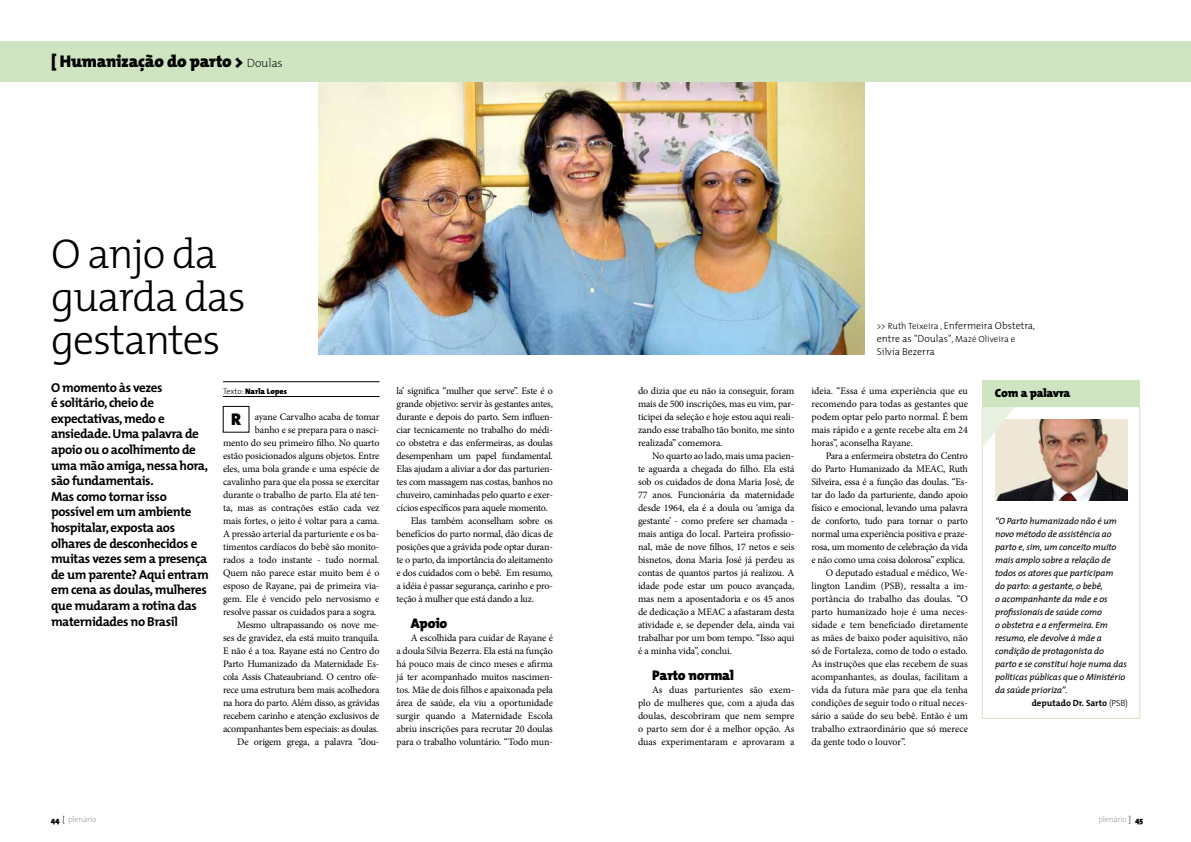
<style>
.page{position:relative;width:1191px;height:842px;background:#fff}
.page>*{position:absolute;margin:0;border:0;box-sizing:border-box;transform-origin:0 0}
.t1{font:300 42px/43px "T Mix";letter-spacing:-.03em;color:#000}
.t2{font:800 17px "T Mix";letter-spacing:-.015em;color:#000}
.t3{font:800 14px "T Mix";letter-spacing:-.015em;color:#000}
.t4{font:700 13px/15.6px "T Mix";letter-spacing:-.03em;color:#000}
.t5{font:800 12px "T Mix";letter-spacing:-.015em;color:#000}
.t6{font:10px/13px "Minion Pro";letter-spacing:-.015em;color:#000;text-align:justify}
.t7{font:300 10px/13px "T Mix";color:#000}
.t8{font:italic 9px "T Mix";letter-spacing:-.01em;color:#000}
.t9{font:700 9px "T Mix";color:#000}
.t10{font:300 8px "T Mix";letter-spacing:-.015em;color:#9d9d9c}
.t11{font:800 8px "T Mix";color:#000}
.s1{font-weight:200;font-size:12px}
.s2{font-weight:300}
.s3{font-family:"T Mix";font-weight:800;font-size:17px}
.s4{font-size:9px}
.s5{font-weight:800;color:#000}
.s6{color:#000}
</style>
<div class="page">
<img style="left:319px;top:82px;width:545px;height:273px">
<div style="left:0;top:41px;width:1191px;height:41px;background:#cfe4c1"></div>
<hr style="left:223px;top:381px;width:156px;height:1px;background:#000">
<hr style="left:223px;top:396px;width:156px;height:1px;background:#000">
<div style="left:982px;top:407px;width:158px;height:312px;background:#fff;border:1px solid #cfe4c1"></div>
<img style="left:995px;top:420px;width:133px;height:80px">
<svg style="left:982px;top:407px;width:33px;height:40px"></svg>
<div style="left:982px;top:381px;width:158px;height:26px;background:#cfe4c1"></div>
<h2 class="t2" style="left:51px;top:47px;width:233px">[ Humanização do parto &gt; <span class="s1">Doulas</span></h2>
<h1 class="t1" style="left:51px;top:231px;width:196px">O anjo da guarda das gestantes</h1>
<p class="t4" style="left:51px;top:379px;width:159px">O momento às vezes<br>é solitário, cheio de expectativas, medo e ansiedade. Uma palavra de apoio ou o acolhimento de uma mão amiga, nessa hora, são fundamentais.<br>Mas como tornar isso possível em um ambiente hospitalar, exposta aos olhares de desconhecidos e muitas vezes sem a presença de um parente? Aqui entram em cena as doulas, mulheres que mudaram a rotina das maternidades no Brasil</p>
<p class="t11" style="left:223px;top:384px;width:65px"><span class="s2">Texto:</span> Narla Lopes</p>
<p class="t6" style="left:223px;top:410px;width:158px;text-align:right"><span class="s3">R</span> ayane Carvalho acaba de tomar banho e se prepara para o nasci-<br>mento do seu primeiro filho. No quarto estão posicionados alguns objetos. Entre eles, uma bola grande e uma espécie de cavalinho para que ela possa se exercitar durante o trabalho de parto. Ela até ten&shy;ta, mas as contrações estão cada vez mais fortes, o jeito é voltar para a cama.<br>A pressão arterial da parturiente e os ba&shy;timentos cardíacos do bebê são monito&shy;rados a todo instante - tudo normal.<br>Quem não parece estar muito bem é o esposo de Rayane, pai de primeira via&shy;gem. Ele é vencido pelo nervosismo e resolve passar os cuidados para a sogra.<br>Mesmo ultrapassando os nove me-<br>ses de gravidez, ela está muito tranquila.<br>E não é a toa. Rayane está no Centro do Parto Humanizado da Maternidade Es&shy;cola Assis Chateaubriand. O centro ofe&shy;rece uma estrutura bem mais acolhedora na hora do parto. Além disso, as grávidas recebem carinho e atenção exclusivos de acompanhantes bem especiais: as doulas.<br>De origem grega, a palavra “dou-</p>
<p class="t6" style="left:396px;top:384px;width:158px">la’ significa “mulher que serve”. Este é o</p>
<p class="t6" style="left:396px;top:397px;width:158px">grande objetivo: servir às gestantes antes,</p>
<p class="t6" style="left:396px;top:410px;width:158px">durante e depois do parto. Sem influen-</p>
<p class="t6" style="left:396px;top:423px;width:158px">ciar tecnicamente no trabalho do médi-</p>
<p class="t6" style="left:396px;top:436px;width:158px">co obstetra e das enfermeiras, as doulas</p>
<p class="t6" style="left:396px;top:449px;width:158px">desempenham um papel fundamental.</p>
<p class="t6" style="left:396px;top:462px;width:158px">Elas ajudam a aliviar a dor das parturien-</p>
<p class="t6" style="left:396px;top:475px;width:158px">tes com massagem nas costas, banhos no</p>
<p class="t6" style="left:396px;top:488px;width:158px">chuveiro, caminhadas pelo quarto e exer-</p>
<p class="t6" style="left:396px;top:501px;width:153px">cícios específicos para aquele momento.</p>
<p class="t6" style="left:411px;top:514px;width:144px">Elas também aconselham sobre os</p>
<p class="t6" style="left:396px;top:527px;width:158px">benefícios do parto normal, dão dicas de</p>
<p class="t6" style="left:396px;top:540px;width:158px">posições que a grávida pode optar duran-</p>
<p class="t6" style="left:396px;top:553px;width:158px">te o parto, da importância do aleitamento</p>
<p class="t6" style="left:396px;top:566px;width:158px">e dos cuidados com o bebê. Em resumo,</p>
<p class="t6" style="left:396px;top:579px;width:158px">a idéia é passar segurança, carinho e pro-</p>
<p class="t6" style="left:396px;top:592px;width:139px">teção à mulher que está dando a luz.</p>
<h3 class="t3" style="left:411px;top:611px;width:38px">Apoio</h3>
<p class="t6" style="left:396px;top:631px;width:158px;text-indent:14px">A escolhida para cuidar de Rayane é a doula Silvia Bezerra. Ela está na função há pouco mais de cinco meses e afirma já ter acompanhado muitos nascimen&shy;tos. Mãe de dois filhos e apaixonada pela área de saúde, ela viu a oportunidade surgir quando a Maternidade Escola abriu inscrições para recrutar 20 doulas para o trabalho voluntário. “Todo mun-</p>
<p class="t7" style="left:877px;top:318px;width:160px"><span class="s4">&gt;&gt; Ruth Teixeira ,</span> E nfermeira Obstetra, entre as "Doulas", <span class="s4">Mazé Oliveira e<br></span>Silvia Bezerra</p>
<p class="t6" style="left:811px;top:384px;width:158px">ideia. “Essa é uma experiência que eu recomendo para todas as gestantes que podem optar pelo parto normal. É bem mais rápido e a gente recebe alta em 24 horas”, aconselha Rayane.</p>
<p class="t6" style="left:825px;top:449px;width:144px">Para a enfermeira obstetra do Centro</p>
<p class="t6" style="left:811px;top:462px;width:158px">do Parto Humanizado da MEAC, Ruth</p>
<p class="t6" style="left:811px;top:475px;width:158px">Silveira, essa é a função das doulas. “Es-</p>
<p class="t6" style="left:811px;top:488px;width:158px">tar do lado da parturiente, dando apoio</p>
<p class="t6" style="left:811px;top:501px;width:158px">físico e emocional, levando uma palavra</p>
<p class="t6" style="left:811px;top:514px;width:158px">de conforto, tudo para tornar o parto</p>
<p class="t6" style="left:811px;top:527px;width:158px">normal uma experiência positiva e praze-</p>
<p class="t6" style="left:811px;top:540px;width:158px">rosa, um momento de celebração da vida</p>
<p class="t6" style="left:811px;top:553px;width:155px">e não como uma coisa dolorosa” explica.</p>
<p class="t6" style="left:825px;top:566px;width:144px">O deputado estadual e médico, We-</p>
<p class="t6" style="left:811px;top:579px;width:158px">lington Landim (PSB), ressalta a im-</p>
<p class="t6" style="left:811px;top:592px;width:158px">portância do trabalho das doulas. “O</p>
<p class="t6" style="left:811px;top:605px;width:158px">parto humanizado hoje é uma neces-</p>
<p class="t6" style="left:811px;top:618px;width:158px">sidade e tem beneficiado diretamente</p>
<p class="t6" style="left:811px;top:631px;width:158px">as mães de baixo poder aquisitivo, não</p>
<p class="t6" style="left:811px;top:644px;width:158px">só de Fortaleza, como de todo o estado.</p>
<p class="t6" style="left:811px;top:657px;width:158px">As instruções que elas recebem de suas</p>
<p class="t6" style="left:811px;top:670px;width:158px">acompanhantes, as doulas, facilitam a</p>
<p class="t6" style="left:811px;top:683px;width:158px">vida da futura mãe para que ela tenha</p>
<p class="t6" style="left:811px;top:696px;width:158px">condições de seguir todo o ritual neces-</p>
<p class="t6" style="left:811px;top:709px;width:158px">sário a saúde do seu bebê. Então é um</p>
<p class="t6" style="left:811px;top:722px;width:158px">trabalho extraordinário que só merece</p>
<p class="t6" style="left:811px;top:735px;width:96px">da gente todo o louvor”.</p>
<p class="t6" style="left:638px;top:384px;width:158px">do dizia que eu não ia conseguir, foram</p>
<p class="t5" style="left:994px;top:382px;width:77px">Com a palavra</p>
<p class="t6" style="left:638px;top:397px;width:158px">mais de 500 inscrições, mas eu vim, par&shy;ticipei da seleção e hoje estou aqui reali&shy;zando esse trabalho tão bonito, me sinto realizada” comemora.</p>
<p class="t6" style="left:638px;top:449px;width:158px;text-indent:14px">No quarto ao lado, mais uma pacien&shy;te aguarda a chegada do filho. Ela está sob os cuidados de dona Maria José, de 77 anos. Funcionária da maternidade desde 1964, ela é a doula ou ‘amiga da gestante’ - como prefere ser chamada - mais antiga do local. Parteira profissio&shy;nal, mãe de nove filhos, 17 netos e seis bisnetos, dona Maria José já perdeu as contas de quantos partos já realizou. A idade pode estar um pouco avançada, mas nem a aposentadoria e os 45 anos de dedicação a MEAC a afastaram desta atividade e, se depender dela, ainda vai trabalhar por um bom tempo. “Isso aqui é a minha vida”, conclui.</p>
<h3 class="t3" style="left:652px;top:663px;width:83px">Parto normal</h3>
<p class="t6" style="left:638px;top:683px;width:158px;text-indent:14px">As duas parturientes são exem&shy;plo de mulheres que, com a ajuda das doulas, descobriram que nem sempre o parto sem dor é a melhor opção. As duas experimentaram e aprovaram a</p>
<p class="t8" style="left:995px;top:513px;width:123px">“O Parto humanizado não é um</p>
<p class="t8" style="left:995px;top:526px;width:118px">novo método de assistência ao</p>
<p class="t8" style="left:995px;top:539px;width:123px">parto e, sim, um conceito muito</p>
<p class="t8" style="left:995px;top:552px;width:117px">mais amplo sobre a relação de</p>
<p class="t8" style="left:995px;top:565px;width:120px">todos os atores que participam</p>
<p class="t8" style="left:995px;top:578px;width:109px">do parto: a gestante, o bebê,</p>
<p class="t8" style="left:995px;top:591px;width:114px">o acompanhante da mãe e os</p>
<p class="t8" style="left:995px;top:604px;width:108px">profissionais de saúde como</p>
<p class="t8" style="left:995px;top:617px;width:114px">o obstetra e a enfermeira. Em</p>
<p class="t8" style="left:995px;top:630px;width:108px">resumo, ele devolve à mãe a</p>
<p class="t8" style="left:995px;top:643px;width:110px">condição de protagonista do</p>
<p class="t8" style="left:995px;top:656px;width:133px">parto e se constitui hoje numa das</p>
<p class="t8" style="left:995px;top:669px;width:132px">políticas públicas que o Ministério</p>
<p class="t8" style="left:995px;top:682px;width:74px">da saúde prioriza”.</p>
<p class="t9" style="left:1031px;top:695px;width:98px">deputado Dr. Sarto <span class="s2">(PSB)</span></p>
<p class="t10" style="left:51px;top:813px;width:47px"><span class="s5">44</span> <span class="s6">[</span> plenário</p>
<p class="t10" style="left:1098px;top:813px;width:46px">plenário <span class="s6">]</span> <span class="s5">45</span></p>
</div>
